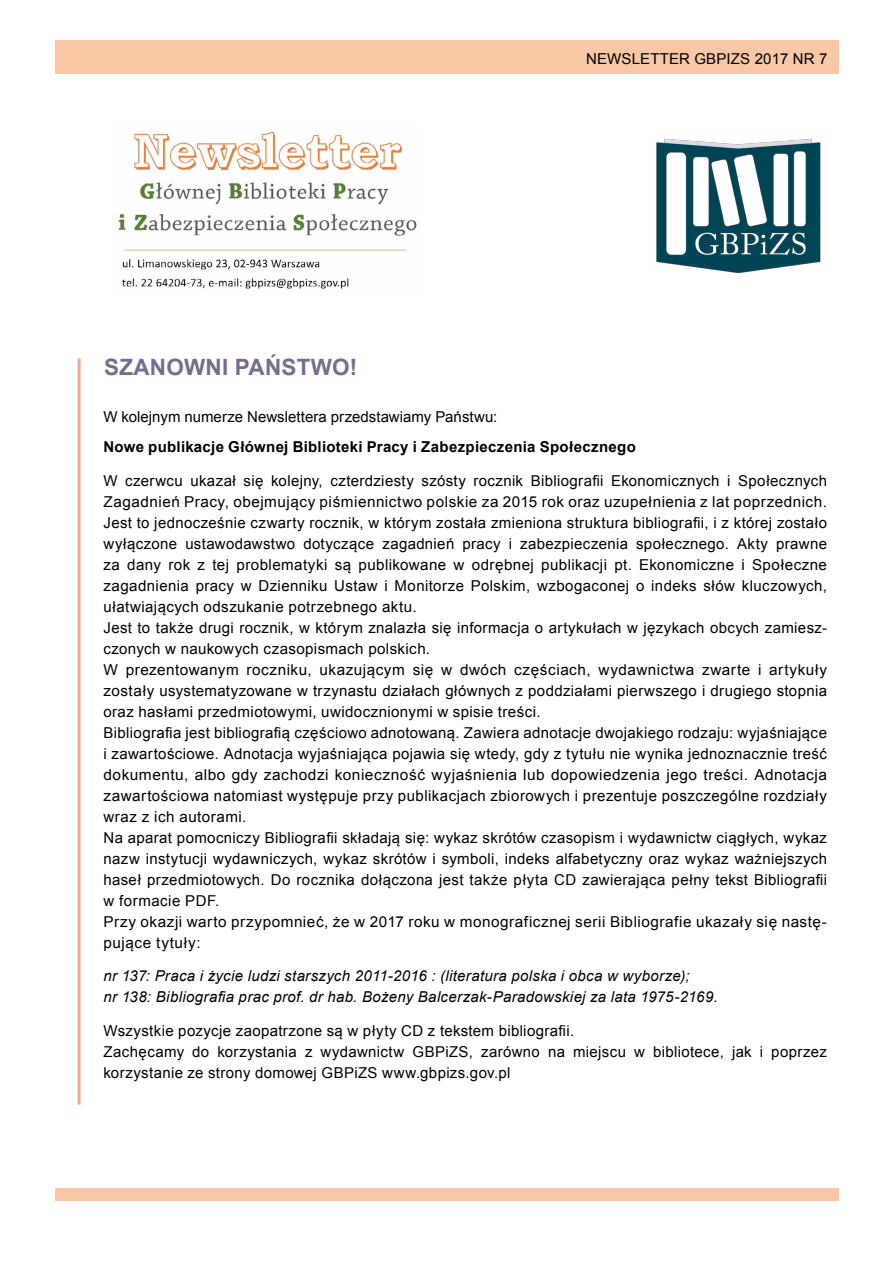
<style>
.page{position:relative;width:893px;height:1263px;background:#fff}
.page>*{position:absolute;margin:0;border:0;box-sizing:border-box;transform-origin:0 0}
.t1{font:700 22.5px "Arial";letter-spacing:.01em;color:#7a6a8e}
.t2{font:15px/21px "Arial";letter-spacing:.025em;color:#000}
.t3{font:italic 15px/21px "Arial";letter-spacing:.02em;color:#000}
.t4{font:700 15px "Arial";letter-spacing:.02em;color:#000}
.t5{font:15px "Arial";letter-spacing:.005em;color:#000}
</style>
<div class="page">
<div style="left:55px;top:1188px;width:783px;height:13px;background:#f8c7a6"></div>
<div style="left:55px;top:40px;width:783px;height:34px;background:#f8c7a6"></div>
<img style="left:656px;top:138px;width:165px;height:135px">
<img style="left:118px;top:131px;width:299px;height:158px">
<hr style="left:78px;top:358px;width:3px;height:746px;background:#f8a694">
<h1 class="t1" style="left:104px;top:352px;width:255px">szanowni państwo!</h1>
<p class="t2" style="left:586px;top:48px;width:243px">NEWSLETTER GBPiZS 2017 NR 7</p>
<p class="t5" style="left:103px;top:407px;width:395px">W kolejnym numerze Newslettera przedstawiamy Państwu:</p>
<p class="t4" style="left:103px;top:437px;width:534px">Nowe publikacje Głównej Biblioteki Pracy i Zabezpieczenia Społecznego</p>
<p class="t2" style="left:103px;top:470px;width:725px">W czerwcu ukazał się kolejny, czterdziesty szósty rocznik Bibliografii Ekonomicznych i Społecznych Zagadnień Pracy, obejmujący piśmiennictwo polskie za 2015 rok oraz uzupełnienia z lat poprzednich.<br>Jest to jednocześnie czwarty rocznik, w którym została zmieniona struktura bibliografii, i z której zostało wyłączone ustawodawstwo dotyczące zagadnień pracy i zabezpieczenia społecznego. Akty prawne za dany rok z tej problematyki są publikowane w odrębnej publikacji pt. Ekonomiczne i Społeczne zagadnienia pracy w Dzienniku Ustaw i Monitorze Polskim, wzbogaconej o indeks słów kluczowych, ułatwiających odszukanie potrzebnego aktu.<br>Jest to także drugi rocznik, w którym znalazła się informacja o artykułach w językach obcych zamiesz&shy;czonych w naukowych czasopismach polskich.<br>W prezentowanym roczniku, ukazującym się w dwóch częściach, wydawnictwa zwarte i artykuły zostały usystematyzowane w trzynastu działach głównych z poddziałami pierwszego i drugiego stopnia oraz hasłami przedmiotowymi, uwidocznionymi w spisie treści.<br>Bibliografia jest bibliografią częściowo adnotowaną. Zawiera adnotacje dwojakiego rodzaju: wyjaśniające i zawartościowe. Adnotacja wyjaśniająca pojawia się wtedy, gdy z tytułu nie wynika jednoznacznie treść dokumentu, albo gdy zachodzi konieczność wyjaśnienia lub dopowiedzenia jego treści. Adnotacja zawartościowa natomiast występuje przy publikacjach zbiorowych i prezentuje poszczególne rozdziały wraz z ich autorami.<br>Na aparat pomocniczy Bibliografii składają się: wykaz skrótów czasopism i wydawnictw ciągłych, wykaz nazw instytucji wydawniczych, wykaz skrótów i symboli, indeks alfabetyczny oraz wykaz ważniejszych haseł przedmiotowych. Do rocznika dołączona jest także płyta CD zawierająca pełny tekst Bibliografii w formacie PDF.<br>Przy okazji warto przypomnieć, że w 2017 roku w monograficznej serii Bibliografie ukazały się nastę&shy;pujące tytuły:</p>
<p class="t3" style="left:103px;top:966px;width:616px">nr 137: Praca i życie ludzi starszych 2011-2016 : (literatura polska i obca w wyborze);<br>nr 138: Bibliografia prac prof. dr hab. Bożeny Balcerzak-Paradowskiej za lata 1975-2169.</p>
<p class="t2" style="left:103px;top:1020px;width:725px">Wszystkie pozycje zaopatrzone są w płyty CD z tekstem bibliografii.<br>Zachęcamy do korzystania z wydawnictw GBPiZS, zarówno na miejscu w bibliotece, jak i poprzez korzystanie ze strony domowej GBPiZS www.gbpizs.gov.pl</p>
</div>
